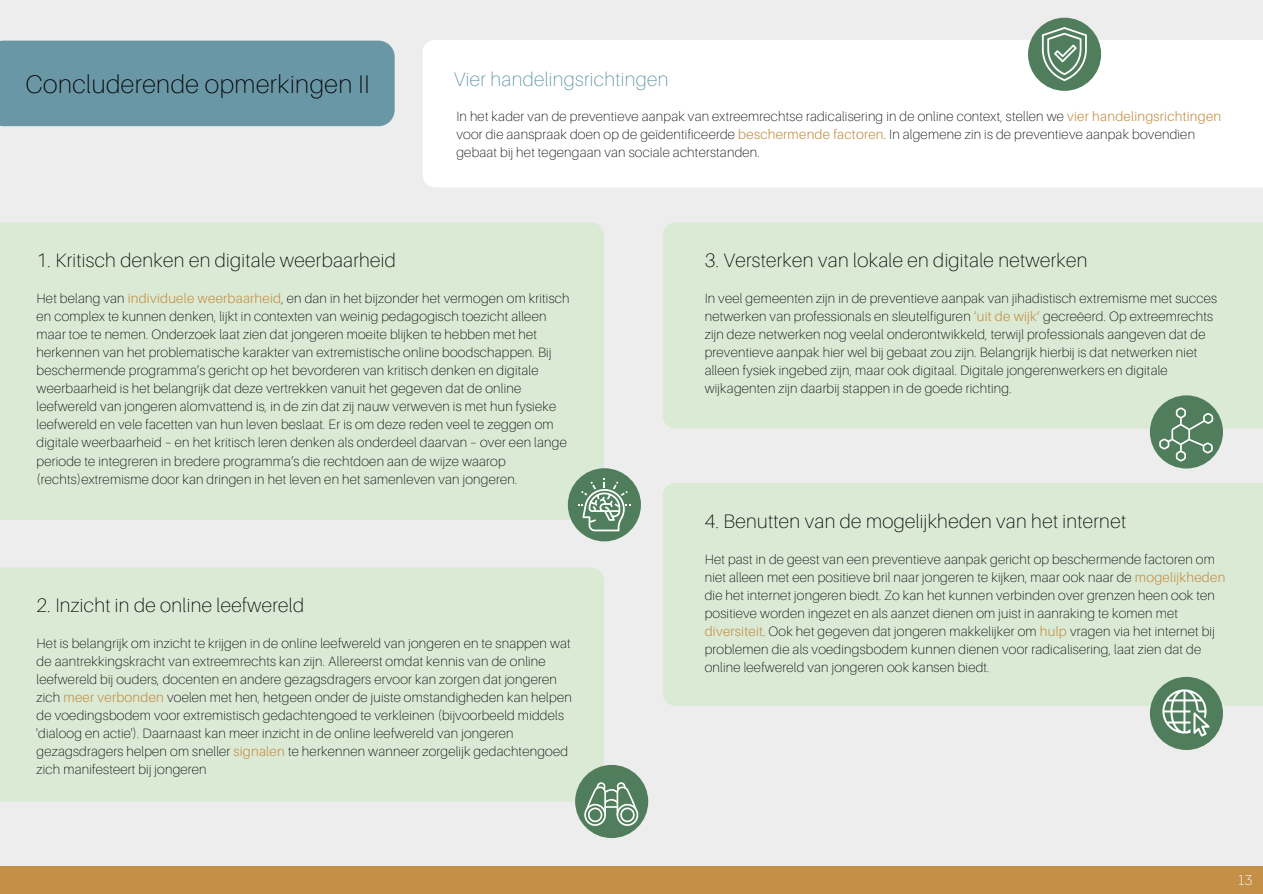
<style>
.page{position:relative;width:1263px;height:894px;background:#fff}
.page>*{position:absolute;margin:0;border:0;box-sizing:border-box;transform-origin:0 0}
.t1{font:100 25.5px "Aileron";letter-spacing:.02em;color:#000}
.t2{font:100 19.5px "Aileron";letter-spacing:.02em;color:#000}
.t3{font:100 19.5px "Aileron";letter-spacing:.02em;color:#5c90a2}
.t4{font:15px "Akzentica 4 F Light";color:#f4f4f4}
.t5{font:100 13.5px/18px "Aileron";letter-spacing:.02em;color:#000}
.s1{font-weight:300;color:#c49047}
</style>
<div class="page">
<div style="left:0;top:0;width:1263px;height:893px;background:#ededed"></div>
<div style="left:0;top:866px;width:1263px;height:27px;background:#c49047"></div>
<div style="left:423px;top:40px;width:840px;height:147px;background:#fff"></div>
<div style="left:0;top:222px;width:604px;height:297px;background:#dbead5"></div>
<div style="left:0;top:567px;width:604px;height:234px;background:#dbead5"></div>
<div style="left:663px;top:222px;width:600px;height:206px;background:#dbead5"></div>
<div style="left:663px;top:483px;width:600px;height:222px;background:#dbead5"></div>
<div style="left:1028px;top:18px;width:73px;height:73px;background:#507e5d;border-radius:50%"></div>
<div style="left:568px;top:468px;width:73px;height:73px;background:#507e5d;border-radius:50%"></div>
<div style="left:1150px;top:395px;width:73px;height:73px;background:#507e5d;border-radius:50%"></div>
<div style="left:1150px;top:676px;width:73px;height:73px;background:#507e5d;border-radius:50%"></div>
<div style="left:575px;top:764px;width:73px;height:73px;background:#507e5d;border-radius:50%"></div>
<svg style="left:584px;top:782px;width:54px;height:43px"></svg>
<svg style="left:1162px;top:689px;width:48px;height:47px"></svg>
<svg style="left:1159px;top:407px;width:54px;height:54px"></svg>
<svg style="left:578px;top:478px;width:53px;height:53px"></svg>
<div style="left:0;top:41px;width:395px;height:85px;background:#6997a6"></div>
<svg style="left:1042px;top:27px;width:45px;height:54px"></svg>
<h1 class="t1" style="left:25px;top:68px;width:346px">Concluderende opmerkingen II</h1>
<h2 class="t2" style="left:37px;top:248px;width:361px">1. Kritisch denken en digitale weerbaarheid</h2>
<h2 class="t3" style="left:454px;top:67px;width:216px">Vier handelingsrichtingen</h2>
<p class="t5" style="left:456px;top:107px;width:766px">In het kader van de preventieve aanpak van extreemrechtse radicalisering in de online context, stellen we <span class="s1">vier handelingsrichtingen </span>voor die aanspraak doen op de geïdentificeerde <span class="s1">beschermende factoren</span>. In algemene zin is de preventieve aanpak bovendien gebaat bij het tegengaan van sociale achterstanden.</p>
<h2 class="t2" style="left:705px;top:248px;width:384px">3. Versterken van lokale en digitale netwerken</h2>
<p class="t5" style="left:37px;top:289px;width:534px">Het belang van <span class="s1">individuele weerbaarheid</span>, en dan in het bijzonder het vermogen om kritisch en complex te kunnen denken, lijkt in contexten van weinig pedagogisch toezicht alleen maar toe te nemen. Onderzoek laat zien dat jongeren moeite blijken te hebben met het herkennen van het problematische karakter van extremistische online boodschappen. Bij beschermende programma’s gericht op het bevorderen van kritisch denken en digitale weerbaarheid is het belangrijk dat deze vertrekken vanuit het gegeven dat de online leefwereld van jongeren alomvattend is, in de zin dat zij nauw verweven is met hun fysieke leefwereld en vele facetten van hun leven beslaat. Er is om deze reden veel te zeggen om digitale weerbaarheid – en het kritisch leren denken als onderdeel daarvan – over een lange periode te integreren in bredere programma’s die rechtdoen aan de wijze waarop (rechts)extremisme door kan dringen in het leven en het samenleven van jongeren.</p>
<h2 class="t2" style="left:37px;top:593px;width:269px">2. Inzicht in de online leefwereld</h2>
<p class="t5" style="left:37px;top:634px;width:537px">Het is belangrijk om inzicht te krijgen in de online leefwereld van jongeren en te snappen wat de aantrekkingskracht van extreemrechts kan zijn. Allereerst omdat kennis van de online leefwereld bij ouders, docenten en andere gezagsdragers ervoor kan zorgen dat jongeren zich <span class="s1">meer verbonden</span> voelen met hen, hetgeen onder de juiste omstandigheden kan helpen de voedingsbodem voor extremistisch gedachtengoed te verkleinen (bijvoorbeeld middels 'dialoog en actie'). Daarnaast kan meer inzicht in de online leefwereld van jongeren gezagsdragers helpen om sneller <span class="s1">signalen</span> te herkennen wanneer zorgelijk gedachtengoed zich manifesteert bij jongeren</p>
<p class="t5" style="left:705px;top:289px;width:514px">In veel gemeenten zijn in de preventieve aanpak van jihadistisch extremisme met succes netwerken van professionals en sleutelfiguren <span class="s1">‘uit de wijk’</span> gecreëerd. Op extreemrechts zijn deze netwerken nog veelal onderontwikkeld, terwijl professionals aangeven dat de preventieve aanpak hier wel bij gebaat zou zijn. Belangrijk hierbij is dat netwerken niet alleen fysiek ingebed zijn, maar ook digitaal. Digitale jongerenwerkers en digitale wijkagenten zijn daarbij stappen in de goede richting.</p>
<h2 class="t2" style="left:705px;top:508px;width:423px">4. Benutten van de mogelijkheden van het internet</h2>
<p class="t5" style="left:705px;top:549px;width:522px">Het past in de geest van een preventieve aanpak gericht op beschermende factoren om niet alleen met een positieve bril naar jongeren te kijken, maar ook naar de <span class="s1">mogelijkheden </span>die het internet jongeren biedt. Zo kan het kunnen verbinden over grenzen heen ook ten positieve worden ingezet en als aanzet dienen om juist in aanraking te komen met <span class="s1">diversiteit</span>. Ook het gegeven dat jongeren makkelijker om <span class="s1">hulp</span> vragen via het internet bij problemen die als voedingsbodem kunnen dienen voor radicalisering, laat zien dat de online leefwereld van jongeren ook kansen biedt.</p>
<p class="t4" style="left:1238px;top:874px;width:16px">13</p>
</div>
